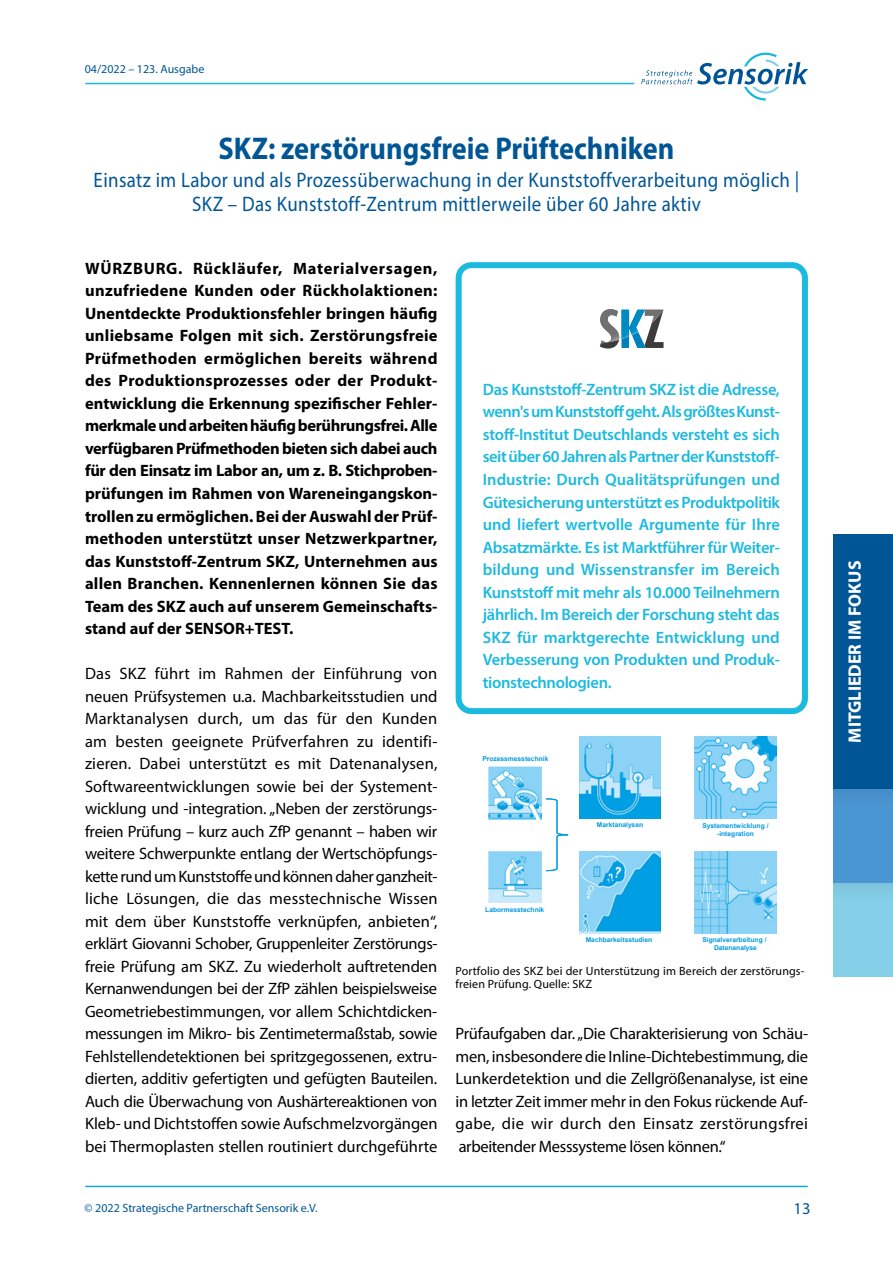
<style>
.page{position:relative;width:893px;height:1263px;background:#fff}
.page>*{position:absolute;margin:0;border:0;box-sizing:border-box;transform-origin:0 0}
.t1{font:700 31.5px "Myriad Pro";color:#005595;scale:.9 1}
.t2{font:21px/24.2px "Myriad Pro";letter-spacing:.02em;color:#005595;text-align:center;scale:.9 1}
.t3{font:700 18px "Myriad Pro";color:#fff}
.t4{font:16.5px/22.5px "Myriad Pro";color:#000;text-align:justify}
.t5{font:700 16.5px/22.5px "Myriad Pro";color:#000;text-align:justify}
.t6{font:600 16.5px/22.5px "Myriad Pro";letter-spacing:-.02em;color:#1dbadf;text-align:justify}
.t7{font:16.5px "Myriad Pro";color:#005595}
.t8{font:12px/13.5px "Myriad Pro";letter-spacing:.01em;color:#000}
.t9{font:12px "Myriad Pro";color:#005595}
.t10{font:700 6.6px/7.9px "Arial";color:#009ae1;text-align:center}
</style>
<div class="page">
<hr style="left:86px;top:1186px;width:721px;height:1px;background:#16a8de">
<hr style="left:86px;top:83px;width:548px;height:1px;background:#1dbadf">
<svg style="left:641px;top:53px;width:167px;height:48px"></svg>
<div style="left:833px;top:534px;width:60px;height:255px;background:#005695"></div>
<div style="left:833px;top:789px;width:60px;height:94px;background:#4a96d2"></div>
<div style="left:833px;top:883px;width:60px;height:93px;background:#85cfe8"></div>
<img style="left:579px;top:736px;width:82px;height:82px">
<img style="left:695px;top:851px;width:81px;height:82px">
<img style="left:695px;top:736px;width:81px;height:82px">
<img style="left:579px;top:851px;width:82px;height:82px">
<img style="left:489px;top:767px;width:53px;height:52px">
<img style="left:489px;top:851px;width:53px;height:51px">
<svg style="left:546px;top:798px;width:23px;height:74px"></svg>
<div style="left:456px;top:262px;width:352px;height:452px;border:6px solid #1dbadf;border-radius:13px"></div>
<svg style="left:600px;top:309px;width:63px;height:39px"></svg>
<img style="left:645px;top:310px;width:18px;height:13px">
<img style="left:600px;top:309px;width:19px;height:34px">
<img style="left:621px;top:310px;width:24px;height:29px">
<p class="t9" style="left:85px;top:62px;width:121px">04/2022 – 123. Ausgabe</p>
<h1 class="t1" style="left:219px;top:127px;width:508px">SKZ: zerstörungsfreie Prüftechniken</h1>
<p class="t2" style="left:94px;top:168px;width:786px">Einsatz im Labor und als Prozessüberwachung in der Kunststoffverarbeitung möglich |<br>SKZ – Das Kunststoff-Zentrum mittlerweile über 60 Jahre aktiv</p>
<p class="t5" style="left:85px;top:257px;width:354px">WÜRZBURG. Rückläufer, Materialversagen, unzufriedene Kunden oder Rückholaktionen:<br>Unentdeckte Produktionsfehler bringen häufig unliebsame Folgen mit sich. Zerstörungsfreie Prüfmethoden ermöglichen bereits während des Produktionsprozesses oder der Produkt&shy;entwicklung die Erkennung spezifischer Fehler&shy;merkmale und arbeiten häufig berührungsfrei. Alle verfügbaren Prüfmethoden bieten sich dabei auch für den Einsatz im Labor an, um z. B. Stichproben&shy;prüfungen im Rahmen von Wareneingangskon&shy;trollen zu ermöglichen. Bei der Auswahl der Prüf&shy;methoden unterstützt unser Netzwerkpartner, das Kunststoff-Zentrum SKZ, Unternehmen aus allen Branchen. Kennenlernen können Sie das Team des SKZ auch auf unserem Gemeinschafts&shy;stand auf der SENSOR+TEST.</p>
<p class="t4" style="left:85px;top:662px;width:354px">Das SKZ führt im Rahmen der Einführung von neuen Prüfsystemen u.a. Machbarkeitsstudien und Marktanalysen durch, um das für den Kunden am besten geeignete Prüfverfahren zu identifi&shy;zieren. Dabei unterstützt es mit Datenanalysen, Softwareentwicklungen sowie bei der Systement&shy;wicklung und -integration. „Neben der zerstörungs&shy;freien Prüfung – kurz auch ZfP genannt – haben wir weitere Schwerpunkte entlang der Wertschöpfungs&shy;kette rund um Kunststoffe und können daher ganzheit&shy;liche Lösungen, die das messtechnische Wissen mit dem über Kunststoffe verknüpfen, anbieten“, erklärt Giovanni Schober, Gruppenleiter Zerstörungs&shy;freie Prüfung am SKZ. Zu wiederholt auftretenden Kernanwendungen bei der ZfP zählen beispielsweise Geometriebestimmungen, vor allem Schichtdicken&shy;messungen im Mikro- bis Zentimetermaßstab, sowie Fehlstellendetektionen bei spritzgegossenen, extru&shy;dierten, additiv gefertigten und gefügten Bauteilen.<br>Auch die Überwachung von Aushärtereaktionen von Kleb- und Dichtstoffen sowie Aufschmelzvorgängen bei Thermoplasten stellen routiniert durchgeführte</p>
<p class="t6" style="left:483px;top:378px;width:299px">Das Kunststoff-Zentrum SKZ ist die Adresse, wenn's um Kunststoff geht. Als größtes Kunst&shy;stoff-Institut Deutschlands versteht es sich seit über 60 Jahren als Partner der Kunststoff-Industrie: Durch Qualitätsprüfungen und Gütesicherung unterstützt es Produktpolitik und liefert wertvolle Argumente für Ihre Absatzmärkte. Es ist Marktführer für Weiter&shy;bildung und Wissenstransfer im Bereich Kunststoff mit mehr als 10.000 Teilnehmern jährlich. Im Bereich der Forschung steht das SKZ für marktgerechte Entwicklung und Verbesserung von Produkten und Produk&shy;tionstechnologien.</p>
<p class="t10" style="left:482px;top:754px;width:67px">Prozessmesstechnik</p>
<p class="t10" style="left:485px;top:906px;width:61px">Labormesstechnik</p>
<p class="t10" style="left:597px;top:821px;width:48px">Marktanalysen</p>
<p class="t10" style="left:586px;top:936px;width:68px">Machbarkeitsstudien</p>
<p class="t10" style="left:702px;top:821px;width:68px">Systementwicklung / -integration</p>
<p class="t10" style="left:702px;top:936px;width:66px">Signalverarbeitung /<br>Datenanalyse</p>
<p class="t8" style="left:456px;top:964px;width:350px">Portfolio des SKZ bei der Unterstützung im Bereich der zerstörungs&shy;freien Prüfung. Quelle: SKZ</p>
<p class="t4" style="left:455px;top:1022px;width:354px">Prüfaufgaben dar. „Die Charakterisierung von Schäu&shy;men, insbesondere die Inline-Dichtebestimmung, die Lunkerdetektion und die Zellgrößenanalyse, ist eine in letzter Zeit immer mehr in den Fokus rückende Auf&shy;gabe, die wir durch den Einsatz zerstörungsfrei arbeitender Messsysteme lösen können.“</p>
<p class="t9" style="left:85px;top:1201px;width:235px">© 2022 Strategische Partnerschaft Sensorik e.V.</p>
<p class="t7" style="left:793px;top:1198px;width:18px">13</p>
<p class="t3" style="left:843px;top:743px;width:183px;rotate:-90deg">MITGLIEDER IM FOKUS</p>
</div>
